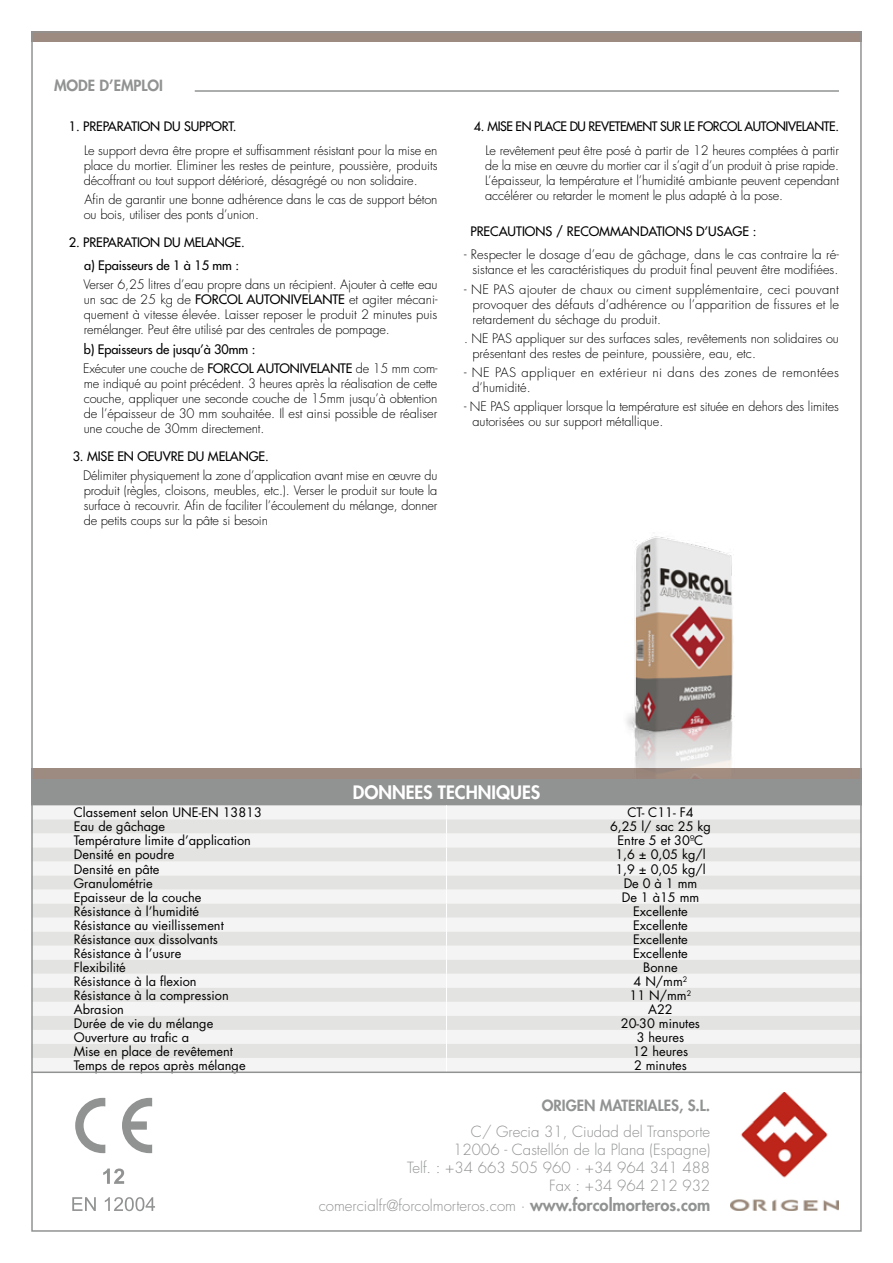
<style>
.page{position:relative;width:893px;height:1263px;background:#fff}
.page>*{position:absolute;margin:0;border:0;box-sizing:border-box;transform-origin:0 0}
.t1{font:800 18px "Futura";color:#fff}
.t2{font:300 15px/18px "Futura";color:#919292;text-align:right}
.t3{font:800 15px "Futura";color:#919292}
.t4{font:300 12.75px/15px "Futura";letter-spacing:-.005em;color:#000;text-align:justify}
.t5{font:12.75px "Futura";color:#000}
.t6{font:12.75px/23.5px "Futura";letter-spacing:-.01em;color:#000}
.t7{font:300 12.75px/15px "Futura";letter-spacing:.025em;color:#000}
.t8{font:12.75px "Futura";letter-spacing:-.035em;color:#000}
.s1{font-weight:400}
.s2{font-weight:300}
.s3{font-weight:800;font-size:16.5px}
</style>
<div class="page">
<div style="left:31px;top:769px;width:831px;height:10px;background:#9d8a81"></div>
<img style="left:511px;top:536px;width:251px;height:242px">
<div style="left:31px;top:31px;width:831px;height:10px;background:#9d8a81"></div>
<div style="left:31px;top:779px;width:831px;height:26px;background:#919292"></div>
<div style="left:34px;top:805px;width:825px;height:266px;background:#f4f4f4"></div>
<svg style="left:34px;top:819px;width:825px;height:239px;fill:#e7e7e6"></svg>
<svg style="left:446px;top:805px;width:1px;height:266px"></svg>
<hr style="left:31px;top:1071px;width:831px;height:2px;background:#919292">
<hr style="left:195px;top:90px;width:644px;height:2px;background:#919292">
<img style="left:731px;top:1093px;width:108px;height:117px">
<svg style="left:75px;top:1098px;width:30px;height:55px"></svg>
<svg style="left:122px;top:1098px;width:30px;height:55px"></svg>
<svg style="left:103px;top:1168px;width:21px;height:16px"></svg>
<svg style="left:72px;top:1197px;width:83px;height:14px"></svg>
<p class="t3" style="left:54px;top:75px;width:111px">MODE D’EMPLOI</p>
<p class="t6" style="left:69px;top:115px;width:169px">1. PREPARATION DU SUPPORT.</p>
<p class="t4" style="left:84px;top:143px;width:355px">Le support devra être propre et suffisamment résistant pour la mise en place du mortier. Eliminer les restes de peinture, poussière, produits décoffrant ou tout support détérioré, désagrégé ou non solidaire.</p>
<p class="t4" style="left:84px;top:192px;width:355px">Afin de garantir une bonne adhérence dans le cas de support béton ou bois, utiliser des ponts d’union.</p>
<p class="t6" style="left:84px;top:230px;width:162px;text-indent:-15px">2. PREPARATION DU MELANGE. a) Epaisseurs de 1 à 15 mm :</p>
<p class="t4" style="left:84px;top:277px;width:355px">Verser 6,25 litres d’eau propre dans un récipient. Ajouter à cette eau un sac de 25 kg de <span class="s1">FORCOL AUTONIVELANTE</span> et agiter mécani&shy;quement à vitesse élevée. Laisser reposer le produit 2 minutes puis remélanger. Peut être utilisé par des centrales de pompage.</p>
<p class="t6" style="left:83px;top:339px;width:356px;line-height:19.2px">b) Epaisseurs de jusqu’à 30mm :<br><span class="s2">Exécuter une couche de</span> FORCOL AUTONIVELANTE <span class="s2">de 15 mm com-</span></p>
<p class="t4" style="left:84px;top:376px;width:355px">me indiqué au point précédent. 3 heures après la réalisation de cette couche, appliquer une seconde couche de 15mm jusqu’à obtention de l’épaisseur de 30 mm souhaitée. Il est ainsi possible de réaliser une couche de 30mm directement.</p>
<p class="t6" style="left:73px;top:444px;width:197px">3. MISE EN OEUVRE DU MELANGE.</p>
<p class="t4" style="left:83px;top:468px;width:356px">Délimiter physiquement la zone d’application avant mise en œuvre du produit (règles, cloisons, meubles, etc.). Verser le produit sur toute la surface à recouvrir. Afin de faciliter l’écoulement du mélange, donner de petits coups sur la pâte si besoin</p>
<p class="t8" style="left:474px;top:118px;width:367px">4. MISE EN PLACE DU REVETEMENT SUR LE FORCOL AUTONIVELANTE.</p>
<p class="t4" style="left:485px;top:143px;width:355px">Le revêtement peut être posé à partir de 12 heures comptées à partir de la mise en œuvre du mortier car il s’agit d’un produit à prise rapide.<br>L’épaisseur, la température et l’humidité ambiante peuvent cependant accélérer ou retarder le moment le plus adapté à la pose.</p>
<p class="t6" style="left:470px;top:219px;width:288px">PRECAUTIONS / RECOMMANDATIONS D’USAGE :</p>
<p class="t4" style="left:464px;top:247px;width:376px;text-align:right">- Respecter le dosage d’eau de gâchage, dans le cas contraire la ré&shy;sistance et les caractéristiques du produit final peuvent être modifiées.</p>
<p class="t4" style="left:472px;top:282px;width:368px;text-indent:-9px">- NE PAS ajouter de chaux ou ciment supplémentaire, ceci pouvant provoquer des défauts d’adhérence ou l’apparition de fissures et le retardement du séchage du produit.</p>
<p class="t4" style="left:472px;top:331px;width:368px;text-indent:-9px">. NE PAS appliquer sur des surfaces sales, revêtements non solidaires ou présentant des restes de peinture, poussière, eau, etc.</p>
<p class="t7" style="left:472px;top:365px;width:368px;text-indent:-9px">- NE PAS appliquer en extérieur ni dans des zones de remontées d’humidité.</p>
<p class="t4" style="left:472px;top:399px;width:368px;text-indent:-9px">- NE PAS appliquer lorsque la température est située en dehors des limites autorisées ou sur support métallique.</p>
<h1 class="t1" style="left:353px;top:781px;width:189px">DONNEES TECHNIQUES</h1>
<p class="t5" style="left:74px;top:804px;width:190px">Classement selon UNE-EN 13813</p>
<p class="t5" style="left:627px;top:804px;width:68px">CT- C11- F4</p>
<p class="t5" style="left:74px;top:818px;width:93px">Eau de gâchage</p>
<p class="t5" style="left:610px;top:818px;width:102px">6,25 l/ sac 25 kg</p>
<p class="t5" style="left:74px;top:832px;width:179px">Température limite d’application</p>
<p class="t5" style="left:617px;top:832px;width:87px">Entre 5 et 30ºC</p>
<p class="t5" style="left:74px;top:846px;width:102px">Densité en poudre</p>
<p class="t5" style="left:615px;top:846px;width:92px">1,6 ± 0,05 kg/l</p>
<p class="t5" style="left:74px;top:860px;width:87px">Densité en pâte</p>
<p class="t5" style="left:615px;top:860px;width:92px">1,9 ± 0,05 kg/l</p>
<p class="t5" style="left:74px;top:874px;width:81px">Granulométrie</p>
<p class="t5" style="left:624px;top:874px;width:75px">De 0 à 1 mm</p>
<p class="t5" style="left:74px;top:888px;width:129px">Epaisseur de la couche</p>
<p class="t5" style="left:622px;top:888px;width:79px">De 1 à15 mm</p>
<p class="t5" style="left:74px;top:902px;width:127px">Résistance à l’humidité</p>
<p class="t5" style="left:633px;top:902px;width:56px">Excellente</p>
<p class="t5" style="left:74px;top:916px;width:151px">Résistance au vieillissement</p>
<p class="t5" style="left:633px;top:916px;width:56px">Excellente</p>
<p class="t5" style="left:74px;top:930px;width:146px">Résistance aux dissolvants</p>
<p class="t5" style="left:633px;top:930px;width:56px">Excellente</p>
<p class="t5" style="left:74px;top:944px;width:109px">Résistance à l’usure</p>
<p class="t5" style="left:633px;top:944px;width:56px">Excellente</p>
<p class="t5" style="left:74px;top:958px;width:53px">Flexibilité</p>
<p class="t5" style="left:643px;top:958px;width:36px">Bonne</p>
<p class="t5" style="left:74px;top:972px;width:124px">Résistance à la flexion</p>
<p class="t5" style="left:634px;top:972px;width:55px">4 N/mm<sup>2</sup></p>
<p class="t5" style="left:74px;top:986px;width:156px">Résistance à la compression</p>
<p class="t5" style="left:630px;top:986px;width:63px">11 N/mm<sup>2</sup></p>
<p class="t5" style="left:74px;top:1000px;width:52px">Abrasion</p>
<p class="t5" style="left:648px;top:1000px;width:26px">A22</p>
<p class="t5" style="left:74px;top:1014px;width:141px">Durée de vie du mélange</p>
<p class="t5" style="left:621px;top:1014px;width:81px">20-30 minutes</p>
<p class="t5" style="left:74px;top:1028px;width:117px">Ouverture au trafic a</p>
<p class="t5" style="left:637px;top:1028px;width:49px">3 heures</p>
<p class="t5" style="left:74px;top:1042px;width:161px">Mise en place de revêtement</p>
<p class="t5" style="left:633px;top:1042px;width:57px">12 heures</p>
<p class="t5" style="left:74px;top:1056px;width:173px">Temps de repos après mélange</p>
<p class="t5" style="left:634px;top:1056px;width:54px">2 minutes</p>
<p class="t3" style="left:542px;top:1095px;width:170px">ORIGEN MATERIALES, S.L.</p>
<p class="t2" style="left:407px;top:1123px;width:305px">C/ Grecia 31, Ciudad del Transporte<br>12006 - Castellón de la Plana (Espagne)<br>Telf. : +34 663 505 960 · +34 964 341 488<br>Fax : +34 964 212 932</p>
<p class="t2" style="left:319px;top:1197px;width:393px">comercialfr@forcolmorteros.com · <span class="s3">www.forcolmorteros.com</span></p>
</div>
